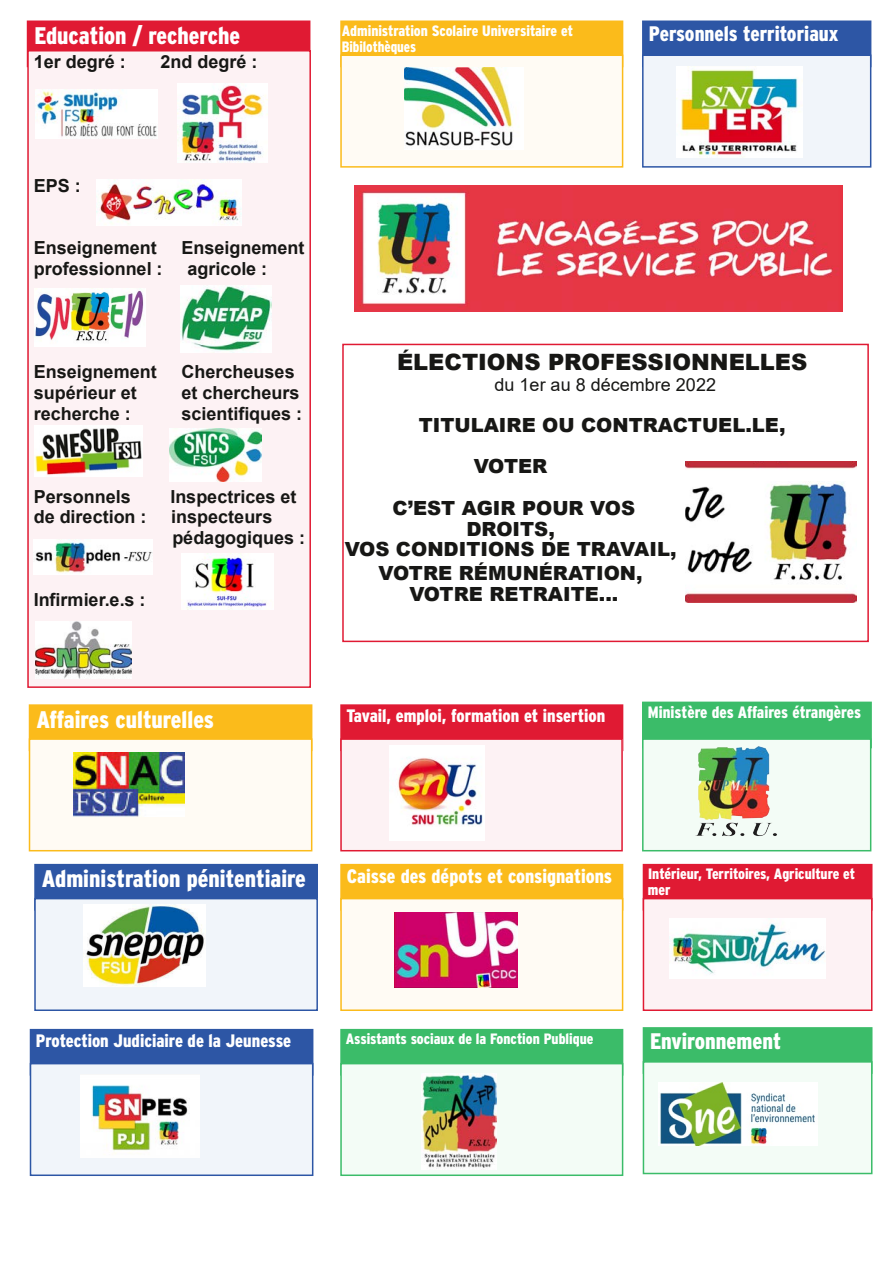
<style>
.page{position:relative;width:893px;height:1263px;background:#fff}
.page>*{position:absolute;margin:0;border:0;box-sizing:border-box;transform-origin:0 0}
.t1{font:900 condensed 24px "Interstate";color:#fff}
.t2{font:900 22.5px "Arial";color:#171715}
.t3{font:900 condensed 22.5px "Interstate";color:#fff}
.t4{font:900 condensed 21px "Interstate";color:#fff}
.t5{font:900 19.5px/20.7px "Arial";color:#171715;text-align:center}
.t6{font:900 condensed 19.5px "Interstate";letter-spacing:-.005em;color:#fff}
.t7{font:700 18px/20.7px "Arial";color:#171715}
.t8{font:900 condensed 18px "Interstate";color:#fff}
.t9{font:18px "Arial";color:#171715}
.t10{font:900 condensed 16.5px "Interstate";color:#fff}
.t11{font:900 condensed 15px/16.5px "Interstate";letter-spacing:-.005em;color:#fff}
</style>
<div class="page">
<img style="left:355px;top:185px;width:487px;height:127px">
<div style="left:28px;top:21px;width:282px;height:46px;background:#e01a33"></div>
<div style="left:28px;top:51px;width:282px;height:636px;background:#fdf2f4"></div>
<div style="left:27px;top:50px;width:284px;height:638px;border:2px solid #e01a33"></div>
<img style="left:35px;top:89px;width:123px;height:50px">
<img style="left:178px;top:83px;width:90px;height:80px">
<img style="left:97px;top:179px;width:145px;height:47px">
<img style="left:34px;top:288px;width:112px;height:58px">
<img style="left:181px;top:285px;width:90px;height:67px">
<img style="left:34px;top:426px;width:109px;height:50px">
<img style="left:170px;top:428px;width:92px;height:53px">
<img style="left:33px;top:539px;width:119px;height:36px">
<img style="left:181px;top:553px;width:93px;height:56px">
<img style="left:36px;top:622px;width:96px;height:57px">
<div style="left:643px;top:21px;width:228px;height:46px;background:#2d56a5"></div>
<div style="left:643px;top:55px;width:228px;height:112px;background:#f1f5fa"></div>
<div style="left:642px;top:55px;width:229px;height:113px;border:2px solid #2d56a5"></div>
<img style="left:676px;top:66px;width:127px;height:91px">
<div style="left:643px;top:1028px;width:229px;height:45px;background:#3bbc69"></div>
<div style="left:643px;top:1027px;width:229px;height:47px;border:2px solid #3bbc69"></div>
<div style="left:643px;top:1062px;width:229px;height:111px;background:#f3fcf6"></div>
<div style="left:643px;top:1061px;width:229px;height:113px;border:2px solid #3bbc69"></div>
<img style="left:658px;top:1083px;width:160px;height:62px">
<div style="left:30px;top:705px;width:282px;height:45px;background:#fbbb1b"></div>
<div style="left:29px;top:704px;width:283px;height:47px;border:2px solid #fbbb1b"></div>
<div style="left:30px;top:739px;width:282px;height:112px;background:#fffbf4"></div>
<div style="left:29px;top:738px;width:283px;height:113px;border:2px solid #fbbb1b"></div>
<img style="left:73px;top:753px;width:111px;height:63px">
<div style="left:341px;top:705px;width:282px;height:45px;background:#e01a33"></div>
<div style="left:340px;top:704px;width:283px;height:47px;border:2px solid #e01a33"></div>
<div style="left:341px;top:739px;width:281px;height:112px;background:#fdf2f4"></div>
<div style="left:340px;top:738px;width:283px;height:113px;border:2px solid #e01a33"></div>
<img style="left:389px;top:745px;width:95px;height:95px">
<div style="left:35px;top:865px;width:282px;height:45px;background:#2d56a5"></div>
<div style="left:34px;top:864px;width:284px;height:47px;border:2px solid #2d56a5"></div>
<div style="left:35px;top:899px;width:282px;height:111px;background:#f1f5fa"></div>
<div style="left:34px;top:898px;width:284px;height:113px;border:2px solid #2d56a5"></div>
<img style="left:83px;top:905px;width:122px;height:82px">
<div style="left:31px;top:1030px;width:282px;height:45px;background:#2d56a5"></div>
<div style="left:30px;top:1029px;width:283px;height:47px;border:2px solid #2d56a5"></div>
<div style="left:31px;top:1064px;width:282px;height:111px;background:#f1f5fa"></div>
<div style="left:30px;top:1063px;width:283px;height:113px;border:2px solid #2d56a5"></div>
<img style="left:80px;top:1075px;width:120px;height:82px">
<div style="left:643px;top:702px;width:228px;height:46px;background:#3bbc69"></div>
<div style="left:643px;top:739px;width:228px;height:112px;background:#f3fcf6"></div>
<div style="left:642px;top:738px;width:229px;height:113px;border:2px solid #3bbc69"></div>
<img style="left:695px;top:746px;width:82px;height:90px">
<div style="left:341px;top:865px;width:282px;height:45px;background:#fbbb1b"></div>
<div style="left:340px;top:864px;width:283px;height:47px;border:2px solid #fbbb1b"></div>
<div style="left:341px;top:899px;width:282px;height:111px;background:#fffbf4"></div>
<div style="left:340px;top:898px;width:283px;height:113px;border:2px solid #fbbb1b"></div>
<img style="left:395px;top:913px;width:123px;height:74px">
<div style="left:643px;top:865px;width:229px;height:45px;background:#e01a33"></div>
<div style="left:643px;top:864px;width:229px;height:47px;border:2px solid #e01a33"></div>
<div style="left:643px;top:899px;width:229px;height:111px;background:#fdf2f4"></div>
<div style="left:643px;top:898px;width:229px;height:113px;border:2px solid #e01a33"></div>
<img style="left:669px;top:918px;width:156px;height:60px">
<div style="left:341px;top:1030px;width:282px;height:45px;background:#3bbc69"></div>
<div style="left:340px;top:1029px;width:283px;height:47px;border:2px solid #3bbc69"></div>
<div style="left:341px;top:1064px;width:282px;height:111px;background:#f3fcf6"></div>
<div style="left:340px;top:1063px;width:283px;height:113px;border:2px solid #3bbc69"></div>
<img style="left:421px;top:1073px;width:75px;height:97px">
<div style="left:341px;top:21px;width:282px;height:46px;background:#fbbb1b"></div>
<div style="left:341px;top:55px;width:282px;height:112px;background:#fffbf4"></div>
<div style="left:340px;top:55px;width:283px;height:113px;border:2px solid #fbbb1b"></div>
<img style="left:405px;top:68px;width:119px;height:81px">
<div style="left:342px;top:344px;width:527px;height:298px;border:2px solid #e01a33"></div>
<img style="left:685px;top:461px;width:172px;height:141px">
<h1 class="t1" style="left:34px;top:22px;width:207px">Education / recherche</h1>
<p class="t7" style="left:34px;top:51px;width:94px">1er degré :</p>
<p class="t7" style="left:160px;top:51px;width:98px">2nd degré :</p>
<p class="t11" style="left:342px;top:22px;width:233px">Administration Scolaire Universitaire et<br>Bibilothèques</p>
<p class="t4" style="left:649px;top:22px;width:191px">Personnels territoriaux</p>
<p class="t7" style="left:34px;top:175px;width:48px">EPS :</p>
<p class="t7" style="left:34px;top:237px;width:124px">Enseignement</p>
<p class="t7" style="left:181px;top:237px;width:124px">Enseignement</p>
<p class="t7" style="left:34px;top:258px;width:130px">professionnel :</p>
<p class="t7" style="left:187px;top:258px;width:81px">agricole :</p>
<p class="t7" style="left:34px;top:362px;width:124px">Enseignement</p>
<p class="t7" style="left:181px;top:362px;width:115px">Chercheuses</p>
<p class="t7" style="left:34px;top:382px;width:105px">supérieur et</p>
<p class="t7" style="left:181px;top:382px;width:120px">et chercheurs</p>
<p class="t7" style="left:34px;top:403px;width:99px">recherche :</p>
<p class="t7" style="left:181px;top:403px;width:122px">scientifiques :</p>
<p class="t7" style="left:34px;top:486px;width:99px">Personnels</p>
<p class="t7" style="left:170px;top:486px;width:128px">Inspectrices et</p>
<p class="t7" style="left:34px;top:507px;width:114px">de direction :</p>
<p class="t7" style="left:171px;top:507px;width:135px">inspecteurs pédagogiques :</p>
<p class="t7" style="left:34px;top:589px;width:113px">Infirmier.e.s :</p>
<p class="t2" style="left:397px;top:346px;width:412px">ÉLECTIONS PROFESSIONNELLES</p>
<p class="t9" style="left:495px;top:374px;width:223px">du 1er au 8 décembre 2022</p>
<p class="t5" style="left:419px;top:414px;width:368px">TITULAIRE OU CONTRACTUEL.LE,</p>
<p class="t5" style="left:474px;top:455px;width:75px">VOTER</p>
<p class="t5" style="left:392px;top:497px;width:244px">C’EST AGIR POUR VOS</p>
<p class="t5" style="left:345px;top:518px;width:333px">DROITS,<br>VOS CONDITIONS DE TRAVAIL,</p>
<p class="t5" style="left:379px;top:562px;width:265px">VOTRE RÉMUNÉRATION,<br>VOTRE RETRAITE...</p>
<h1 class="t1" style="left:36px;top:706px;width:179px">Affaires culturelles</h1>
<p class="t8" style="left:346px;top:706px;width:260px">Tavail, emploi, formation et insertion</p>
<p class="t10" style="left:648px;top:703px;width:215px">Ministère des Affaires étrangères</p>
<h1 class="t1" style="left:42px;top:865px;width:266px">Administration pénitentiaire</h1>
<p class="t6" style="left:347px;top:865px;width:267px">Caisse des dépots et consignations</p>
<p class="t11" style="left:648px;top:865px;width:209px">Intérieur, Territoires, Agriculture et mer</p>
<p class="t8" style="left:36px;top:1030px;width:257px">Protection Judiciaire de la Jeunesse</p>
<p class="t11" style="left:346px;top:1030px;width:249px">Assistants sociaux de la Fonction Publique</p>
<p class="t3" style="left:650px;top:1029px;width:133px">Environnement</p>
</div>
